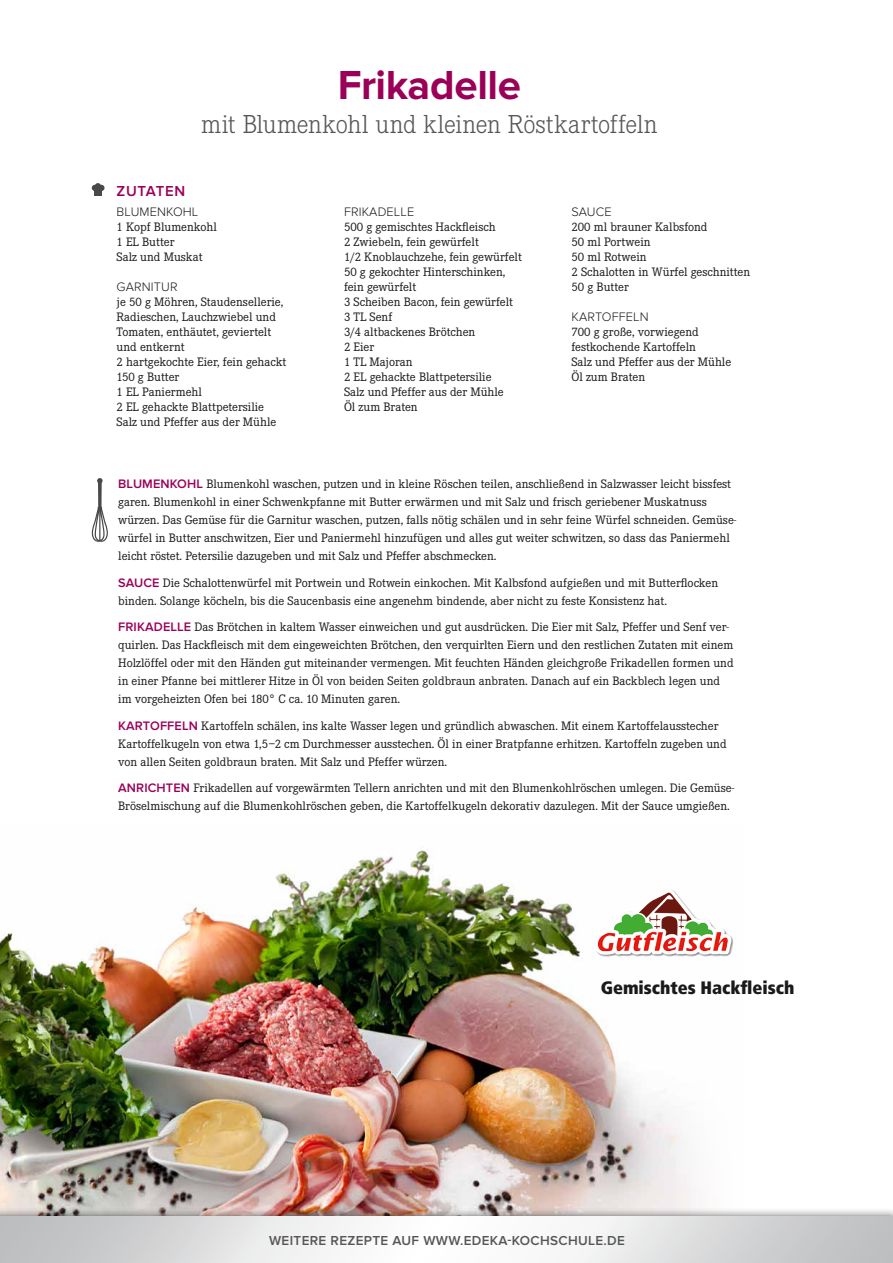
<style>
.page{position:relative;width:893px;height:1263px;background:#fff}
.page>*{position:absolute;margin:0;border:0;box-sizing:border-box;transform-origin:0 0}
.t1{font:700 42px "Proxima Nova";color:#9b0059}
.t2{font:300 27px "Corporate E";letter-spacing:-.01em;color:#565656}
.t3{font:900 condensed 18px "Frutiger";color:#1a1a18}
.t4{font:600 15px "Proxima Nova";color:#9b0059}
.t5{font:600 13.5px "Proxima Nova";letter-spacing:.025em;color:#565656}
.t6{font:12.75px/15px "Corporate E";color:#1a1a18}
.t7{font:300 12.75px "Proxima Nova";letter-spacing:.01em;color:#1a1a18}
.t8{font:600 12.75px "Proxima Nova";letter-spacing:.01em;color:#9b0059}
.s1{font-family:"Proxima Nova";font-weight:600;color:#9b0059}
</style>
<div class="page">
<div style="left:94px;top:188px;width:8px;height:8px;background:#494948"></div>
<div style="left:98px;top:185px;width:7px;height:6px;background:#494948;border-radius:50%"></div>
<svg style="left:92px;top:183px;width:9px;height:8px"></svg>
<svg style="left:91px;top:478px;width:17px;height:64px"></svg>
<img style="left:0;top:850px;width:733px;height:358px">
<img style="left:612px;top:889px;width:104px;height:48px">
<div style="left:0;top:1208px;width:893px;height:55px;background:#1a1a18;opacity:.7"></div>
<svg style="left:0;top:1217px;width:893px;height:46px"></svg>
<h1 class="t1" style="left:338px;top:61px;width:185px">Frikadelle</h1>
<h2 class="t2" style="left:201px;top:110px;width:458px">mit Blumenkohl und kleinen Röstkartoffeln</h2>
<p class="t4" style="left:117px;top:182px;width:70px">ZUTATEN</p>
<p class="t7" style="left:117px;top:205px;width:83px">BLUMENKOHL</p>
<p class="t6" style="left:117px;top:220px;width:102px">1 Kopf Blumenkohl<br>1 EL Butter<br>Salz und Muskat</p>
<p class="t7" style="left:117px;top:280px;width:59px">GARNITUR</p>
<p class="t6" style="left:117px;top:295px;width:171px">je 50 g Möhren, Staudensellerie,<br>Radieschen, Lauchzwiebel und<br>Tomaten, enthäutet, geviertelt und entkernt<br>2 hartgekochte Eier, fein gehackt<br>150 g Butter<br>1 EL Paniermehl<br>2 EL gehackte Blattpetersilie<br>Salz und Pfeffer aus der Mühle</p>
<p class="t7" style="left:344px;top:205px;width:72px">FRIKADELLE</p>
<p class="t6" style="left:344px;top:220px;width:179px">500 g gemischtes Hackfleisch<br>2 Zwiebeln, fein gewürfelt<br>1/2 Knoblauchzehe, fein gewürfelt<br>50 g gekochter Hinterschinken, fein gewürfelt<br>3 Scheiben Bacon, fein gewürfelt<br>3 TL Senf<br>3/4 altbackenes Brötchen<br>2 Eier<br>1 TL Majoran<br>2 EL gehackte Blattpetersilie<br>Salz und Pfeffer aus der Mühle<br>Öl zum Braten</p>
<p class="t7" style="left:571px;top:204px;width:42px">SAUCE</p>
<p class="t6" style="left:571px;top:220px;width:180px">200 ml brauner Kalbsfond<br>50 ml Portwein<br>50 ml Rotwein<br>2 Schalotten in Würfel geschnitten<br>50 g Butter</p>
<p class="t7" style="left:571px;top:309px;width:79px">KARTOFFELN</p>
<p class="t6" style="left:571px;top:324px;width:161px">700 g große, vorwiegend festkochende Kartoffeln<br>Salz und Pfeffer aus der Mühle<br>Öl zum Braten</p>
<p class="t6" style="left:118px;top:475px;width:620px;line-height:18px;text-indent:88px">Blumenkohl waschen, putzen und in kleine Röschen teilen, anschließend in Salzwasser leicht bissfest garen. Blumenkohl in einer Schwenkpfanne mit Butter erwärmen und mit Salz und frisch geriebener Muskatnuss würzen. Das Gemüse für die Garnitur waschen, putzen, falls nötig schälen und in sehr feine Würfel schneiden. Gemüse&shy;würfel in Butter anschwitzen, Eier und Paniermehl hinzufügen und alles gut weiter schwitzen, so dass das Paniermehl leicht röstet. Petersilie dazugeben und mit Salz und Pfeffer abschmecken.</p>
<p class="t8" style="left:118px;top:575px;width:10px">SAUCE</p>
<p class="t8" style="left:118px;top:476px;width:61px">BLUMENKOHL</p>
<p class="t6" style="left:118px;top:574px;width:601px;line-height:18px;text-indent:45px">Die Schalottenwürfel mit Portwein und Rotwein einkochen. Mit Kalbsfond aufgießen und mit Butterflocken binden. Solange köcheln, bis die Saucenbasis eine angenehm bindende, aber nicht zu feste Konsistenz hat.</p>
<p class="t8" style="left:118px;top:620px;width:28px">FRIKADELLE</p>
<p class="t6" style="left:118px;top:618px;width:617px;line-height:18px;text-indent:76px">Das Brötchen in kaltem Wasser einweichen und gut ausdrücken. Die Eier mit Salz, Pfeffer und Senf ver&shy;quirlen. Das Hackfleisch mit dem eingeweichten Brötchen, den verquirlten Eiern und den restlichen Zutaten mit einem Holzlöffel oder mit den Händen gut miteinander vermengen. Mit feuchten Händen gleichgroße Frikadellen formen und in einer Pfanne bei mittlerer Hitze in Öl von beiden Seiten goldbraun anbraten. Danach auf ein Backblech legen und im vorgeheizten Ofen bei 180° C ca. 10 Minuten garen.</p>
<p class="t6" style="left:118px;top:717px;width:610px;line-height:18px"><span class="s1">KARTOFFEL N</span> Kartoffeln schälen, ins kalte Wasser legen und gründlich abwaschen. Mit einem Kartoffelausstecher<br>Kartoffelkugeln von etwa 1,5–2 cm Durchmesser ausstechen. Öl in einer Bratpfanne erhitzen. Kartoffeln zugeben und von allen Seiten goldbraun braten. Mit Salz und Pfeffer würzen.</p>
<p class="t6" style="left:118px;top:779px;width:617px;line-height:18px"><span class="s1">ANRICH TEN</span> Frikadellen auf vorgewärmten Tellern anrichten und mit den Blumenkohlröschen umlegen. Die Gemüse-<br>Bröselmischung auf die Blumenkohlröschen geben, die Kartoffelkugeln dekorativ dazulegen. Mit der Sauce umgießen.</p>
<h3 class="t3" style="left:601px;top:977px;width:195px">Gemischtes Hackfleisch</h3>
<p class="t5" style="left:269px;top:1233px;width:357px">WEITERE REZEPTE AUF WWW.EDEKA-KOCHSCHULE.DE</p>
</div>
